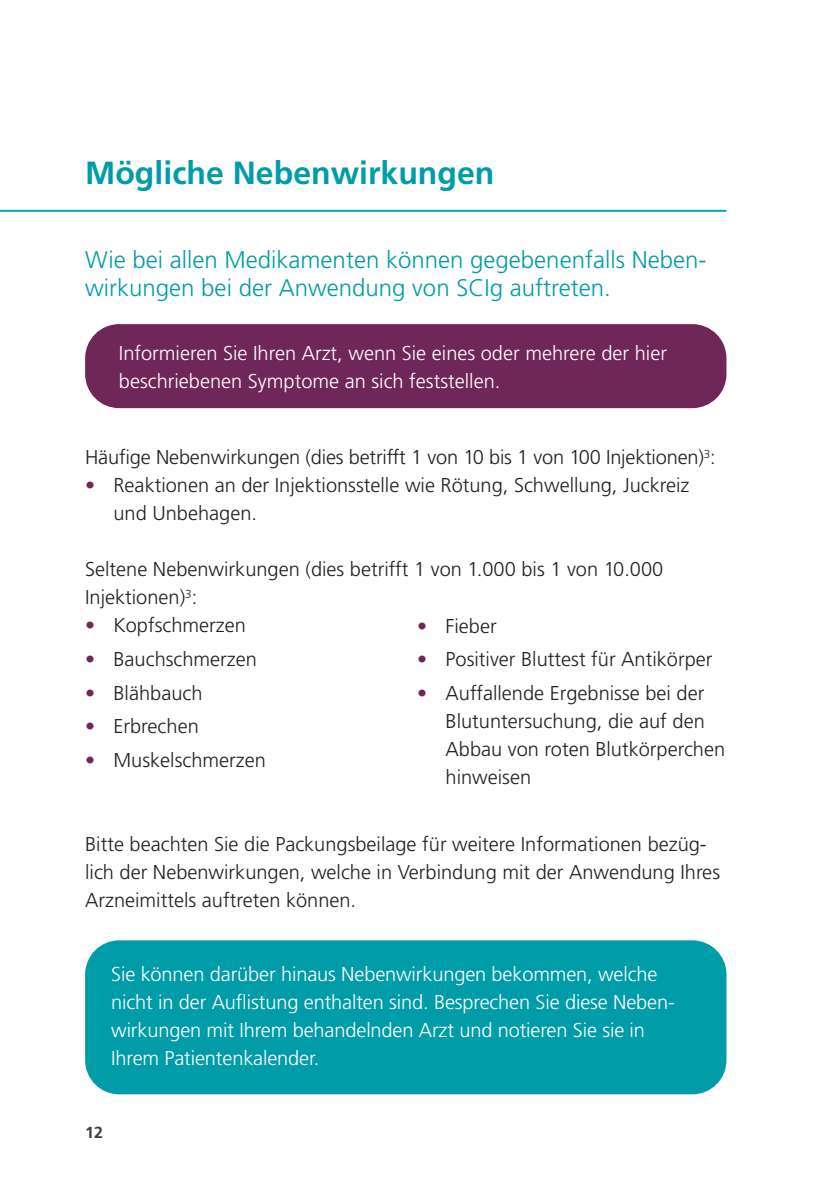
<style>
.page{position:relative;width:840px;height:1191px;background:#fff}
.page>*{position:absolute;margin:0;border:0;box-sizing:border-box;transform-origin:0 0}
.Head_1{font:700 32px "Frutiger LT";color:#009ca7}
.Head_2{font:300 24px/28px "Frutiger LT";color:#009ca7}
.Copy{font:300 20px/28px "Frutiger LT";color:#231f20}
.Copy-2{font:300 20px/28px "Frutiger LT";letter-spacing:-.005em;color:#fff}
.t1{font:700 16px "Frutiger LT";color:#3e3e3f}
.s1{color:#6f275a}
</style>
<div class="page">
<hr style="left:0;top:210px;width:726px;height:2px;background:#00aab2">
<div style="left:85px;top:324px;width:641px;height:84px;background:#6f275a;border-radius:34px"></div>
<div style="left:85px;top:940px;width:641px;height:154px;background:#009ca7;border-radius:34px"></div>
<p class="Head_1" style="left:85px;top:154px;width:410px">Mögliche Nebenwirkungen</p>
<p class="Head_2" style="left:85px;top:246px;width:622px">Wie bei allen Medikamenten können gegebenenfalls Neben&shy;wirkungen bei der Anwendung von SCIg auftreten.</p>
<p class="Copy-2" style="left:119px;top:339px;width:549px">Informieren Sie Ihren Arzt, wenn Sie eines oder mehrere der hier beschriebenen Symptome an sich feststellen.</p>
<p class="Copy" style="left:85px;top:443px;width:631px">Häufige Nebenwirkungen (dies betrifft 1 von 10 bis 1 von 100 Injektionen)<sup>3</sup>:</p>
<p class="Copy" style="left:113px;top:471px;width:577px;text-indent:-28px"><span class="s1">•</span> Reaktionen an der Injektionsstelle wie Rötung, Schwellung, Juckreiz und Unbehagen.</p>
<p class="Copy" style="left:85px;top:555px;width:579px">Seltene Nebenwirkungen (dies betrifft 1 von 1.000 bis 1 von 10.000<br>Injektionen)<sup>3</sup>:</p>
<p class="Copy" style="left:85px;top:611px;width:162px"><span class="s1">•</span> Kopfschmerzen</p>
<p class="Copy" style="left:85px;top:645px;width:173px"><span class="s1">•</span> Bauchschmerzen</p>
<p class="Copy" style="left:85px;top:679px;width:119px"><span class="s1">•</span> Blähbauch</p>
<p class="Copy" style="left:85px;top:712px;width:115px"><span class="s1">•</span> Erbrechen</p>
<p class="Copy" style="left:85px;top:746px;width:182px"><span class="s1">•</span> Muskelschmerzen</p>
<p class="Copy" style="left:417px;top:612px;width:81px"><span class="s1">•</span> Fieber</p>
<p class="Copy" style="left:417px;top:646px;width:297px"><span class="s1">•</span> Positiver Bluttest für Antikörper</p>
<p class="Copy" style="left:445px;top:679px;width:281px;text-indent:-28px"><span class="s1">•</span> Auffallende Ergebnisse bei der<br>Blutuntersuchung, die auf den<br>Abbau von roten Blutkörperchen hinweisen</p>
<p class="Copy" style="left:85px;top:830px;width:636px">Bitte beachten Sie die Packungsbeilage für weitere Informationen bezüg&shy;lich der Nebenwirkungen, welche in Verbindung mit der Anwendung Ihres<br>Arzneimittels auftreten können.</p>
<p class="Copy-2" style="left:111px;top:960px;width:564px">Sie können darüber hinaus Nebenwirkungen bekommen, welche nicht in der Auflistung enthalten sind. Besprechen Sie diese Neben&shy;wirkungen mit Ihrem behandelnden Arzt und notieren Sie sie in Ihrem Patientenkalender.</p>
<p class="t1" style="left:85px;top:1122px;width:19px">12</p>
</div>
